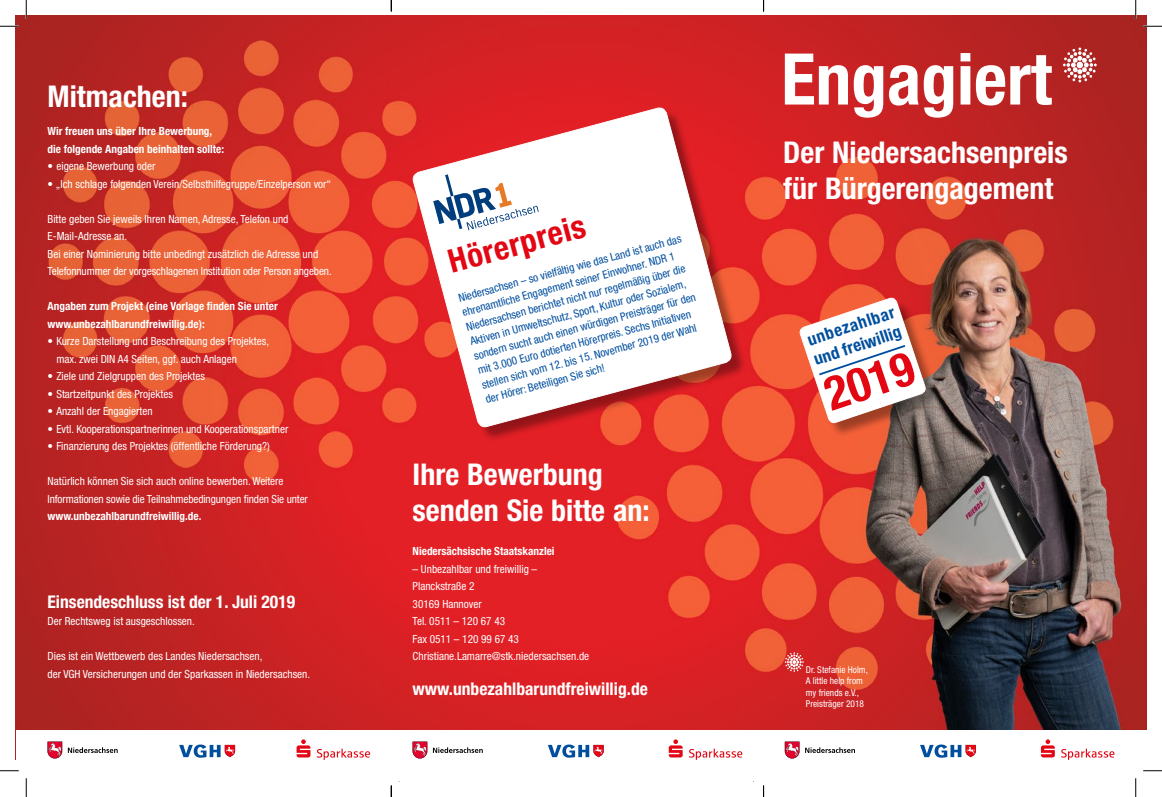
<style>
.page{position:relative;width:1162px;height:797px;background:#fff}
.page>*{position:absolute;margin:0;border:0;box-sizing:border-box;transform-origin:0 0}
.t1{font:700 condensed 71.38px "Helvetica Neue LT Std";color:#fff}
.t2{font:700 condensed 47px "Helvetica Neue LT Std";color:#e30613}
.t3{font:700 condensed 32.5px "Helvetica Neue LT Std";color:#e30613}
.t4{font:700 condensed 30px/36px "Helvetica Neue LT Std";color:#fff}
.t5{font:700 condensed 17.5px "Helvetica Neue LT Std";color:#fff}
.t6{font:700 condensed 17.12px/20.5px "Helvetica Neue LT Std";color:#004f9f}
.t7{font:condensed 11.25px/17.5px "Helvetica Neue LT Std";color:#fff}
.t8{font:condensed 11.25px/15px "Helvetica Neue LT Std";color:#004f9f}
.t9{font:700 condensed 11.25px/17.5px "Helvetica Neue LT Std";color:#fff}
.t10{font:condensed 9.38px/11.2px "Helvetica Neue LT Std";color:#fff}
</style>
<div class="page">
<img style="left:16px;top:16px;width:1130px;height:714px">
<div style="left:415px;top:110px;width:331px;height:332px;background:#000;opacity:.35"></div>
<svg style="left:411px;top:106px;width:321px;height:322px"></svg>
<svg style="left:433px;top:174px;width:106px;height:56px"></svg>
<svg style="left:920px;top:744px;width:56px;height:13px"></svg>
<svg style="left:1061px;top:748px;width:53px;height:12px"></svg>
<svg style="left:1041px;top:739px;width:13px;height:18px"></svg>
<svg style="left:805px;top:747px;width:50px;height:6px"></svg>
<svg style="left:785px;top:741px;width:14px;height:17px"></svg>
<svg style="left:548px;top:744px;width:56px;height:13px"></svg>
<svg style="left:689px;top:748px;width:53px;height:12px"></svg>
<svg style="left:668px;top:739px;width:14px;height:18px"></svg>
<svg style="left:433px;top:747px;width:50px;height:6px"></svg>
<svg style="left:412px;top:741px;width:15px;height:17px"></svg>
<svg style="left:179px;top:744px;width:56px;height:13px"></svg>
<svg style="left:317px;top:748px;width:53px;height:12px"></svg>
<svg style="left:296px;top:739px;width:14px;height:18px"></svg>
<svg style="left:68px;top:747px;width:50px;height:6px"></svg>
<svg style="left:48px;top:741px;width:14px;height:17px"></svg>
<div style="left:802px;top:300px;width:138px;height:138px;background:#000;opacity:.35"></div>
<svg style="left:798px;top:297px;width:128px;height:127px"></svg>
<svg style="left:785px;top:652px;width:18px;height:20px"></svg>
<svg style="left:1063px;top:48px;width:33px;height:34px"></svg>
<svg style="left:0;top:25px;width:19px;height:2px"></svg>
<svg style="left:1143px;top:25px;width:19px;height:2px"></svg>
<svg style="left:0;top:770px;width:19px;height:1px"></svg>
<svg style="left:1143px;top:770px;width:19px;height:1px"></svg>
<svg style="left:25px;top:0;width:2px;height:19px"></svg>
<svg style="left:25px;top:778px;width:2px;height:19px"></svg>
<svg style="left:1135px;top:0;width:1px;height:19px"></svg>
<svg style="left:1135px;top:778px;width:1px;height:19px"></svg>
<svg style="left:390px;top:0;width:2px;height:11px"></svg>
<svg style="left:390px;top:785px;width:2px;height:12px"></svg>
<svg style="left:763px;top:785px;width:1px;height:12px"></svg>
<h3 class="t4" style="left:48px;top:78px;width:142px">Mitmachen:</h3>
<p class="t9" style="left:48px;top:122px;width:178px">Wir freuen uns über Ihre Bewerbung, die folgende Angaben beinhalten sollte:</p>
<p class="t7" style="left:48px;top:157px;width:109px">• eigene Bewerbung oder</p>
<p class="t7" style="left:48px;top:175px;width:285px">• „Ich schlage folgenden Verein/Selbsthilfegruppe/Einzelperson vor“</p>
<p class="t7" style="left:48px;top:210px;width:286px">Bitte geben Sie jeweils Ihren Namen, Adresse, Telefon und E-Mail-Adresse an.<br>Bei einer Nominierung bitte unbedingt zusätzlich die Adresse und Telefonnummer der vorgeschlagenen Institution oder Person angeben.</p>
<p class="t9" style="left:48px;top:297px;width:232px">Angaben zum Projekt (eine Vorlage finden Sie unter www.unbezahlbarundfreiwillig.de):</p>
<p class="t7" style="left:56px;top:332px;width:214px;text-indent:-9px">• Kurze Darstellung und Beschreibung des Projektes, max. zwei DIN A4 Seiten, ggf. auch Anlagen</p>
<p class="t7" style="left:48px;top:367px;width:159px">• Ziele und Zielgruppen des Projektes</p>
<p class="t7" style="left:48px;top:385px;width:127px">• Startzeitpunkt des Projektes</p>
<p class="t7" style="left:48px;top:402px;width:107px">• Anzahl der Engagierten</p>
<p class="t7" style="left:48px;top:420px;width:242px">• Evtl. Kooperationspartnerinnen und Kooperationspartner</p>
<p class="t7" style="left:48px;top:437px;width:224px">• Finanzierung des Projektes (öffentliche Förderung?)</p>
<p class="t7" style="left:48px;top:472px;width:262px">Natürlich können Sie sich auch online bewerben. Weitere<br>Informationen sowie die Teilnahmebedingungen finden Sie unter</p>
<p class="t9" style="left:48px;top:507px;width:155px">www.unbezahlbarundfreiwillig.de.</p>
<h3 class="t5" style="left:48px;top:591px;width:249px">Einsendeschluss ist der 1. Juli 2019</h3>
<p class="t7" style="left:48px;top:612px;width:149px">Der Rechtsweg ist ausgeschlossen.</p>
<p class="t7" style="left:48px;top:647px;width:264px">Dies ist ein Wettbewerb des Landes Niedersachsen,<br>der VGH Versicherungen und der Sparkassen in Niedersachsen.</p>
<h3 class="t3" style="left:444px;top:243px;width:142px;rotate:-15deg">Hörerpreis</h3>
<p class="t8" style="left:457px;top:290px;width:232px;rotate:-15deg">Niedersachsen – so vielfältig wie das Land ist auch das ehrenamtliche Engagement seiner Einwohner. NDR 1<br>Niedersachsen berichtet nicht nur regelmäßig über die Aktiven in Umweltschutz, Sport, Kultur oder Sozialem, sondern sucht auch einen würdigen Preisträger für den mit 3.000 Euro dotierten Hörerpreis. Sechs Initiativen stellen sich vom 12. bis 15. November 2019 der Wahl der Hörer: Beteiligen Sie sich!</p>
<h3 class="t4" style="left:412px;top:456px;width:239px">Ihre Bewerbung senden Sie bitte an:</h3>
<p class="t9" style="left:412px;top:542px;width:143px">Niedersächsische Staatskanzlei</p>
<p class="t7" style="left:412px;top:560px;width:178px">– Unbezahlbar und freiwillig –<br>Planckstraße 2<br>30169 Hannover<br>Tel. 0511 – 120 67 43<br>Fax 0511 – 120 99 67 43<br>Christiane.Lamarre@stk.niedersachsen.de</p>
<h3 class="t5" style="left:412px;top:678px;width:237px">www.unbezahlbarundfreiwillig.de</h3>
<h1 class="t1" style="left:781px;top:36px;width:272px">Engagiert</h1>
<h3 class="t4" style="left:783px;top:134px;width:286px">Der Niedersachsenpreis für Bürgerengagement</h3>
<h3 class="t6" style="left:804px;top:330px;width:93px;rotate:-18deg">unbezahlbar und freiwillig</h3>
<h2 class="t2" style="left:817px;top:369px;width:93px;rotate:-19deg">2019</h2>
<p class="t10" style="left:806px;top:664px;width:64px">Dr. Stefanie Holm,<br>A little help from my friends e.V.,<br>Preisträger 2018</p>
</div>
